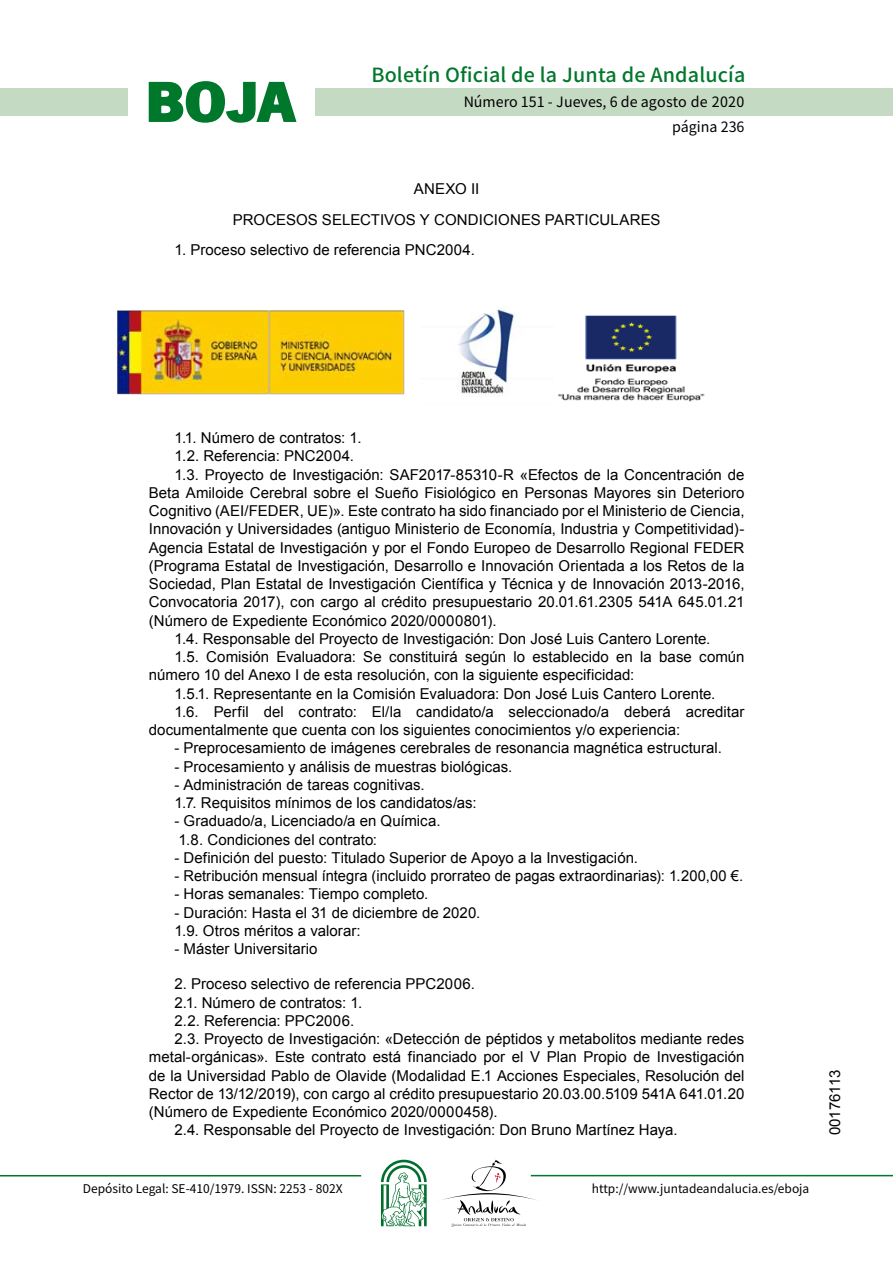
<style>
.page{position:relative;width:893px;height:1263px;background:#fff}
.page>*{position:absolute;margin:0;border:0;box-sizing:border-box;transform-origin:0 0}
.t1{font:700 57.75px "News Got T";color:#00782c;scale:1.14 1}
.t2{font:500 19.5px "Noto Sans HK";letter-spacing:.01em;color:#00782c}
.t3{font:15px/18.3px "Arial";color:#000}
.t4{font:14.25px/24.5px "Noto Sans HK";color:#000;text-align:right}
.t5{font:12px "Noto Sans HK";color:#000}
</style>
<div class="page">
<div style="left:315px;top:88px;width:577px;height:28px;background:#c5dac3"></div>
<div style="left:0;top:88px;width:128px;height:28px;background:#c5dac3"></div>
<hr style="left:0;top:1175px;width:361px;height:2px;background:#00782c">
<hr style="left:531px;top:1175px;width:361px;height:1px;background:#00782c">
<svg style="left:148px;top:81px;width:149px;height:42px"></svg>
<svg style="left:442px;top:1160px;width:100px;height:67px"></svg>
<svg style="left:381px;top:1160px;width:45px;height:66px"></svg>
<img style="left:558px;top:315px;width:147px;height:87px">
<img style="left:458px;top:308px;width:56px;height:86px">
<img style="left:117px;top:310px;width:288px;height:85px">
<h1 class="t1" style="left:145px;top:68px;width:133px">BOJA</h1>
<h2 class="t2" style="left:371px;top:64px;width:375px">Boletín Oficial de la Junta de Andalucía</h2>
<p class="t4" style="left:463px;top:90px;width:282px">Número 151 - Jueves, 6 de agosto de 2020 página 236</p>
<p class="t3" style="left:414px;top:180px;width:67px">ANEXO II</p>
<p class="t3" style="left:233px;top:210px;width:22px">Procesos</p>
<p class="t3" style="left:322px;top:210px;width:21px">Selectivos</p>
<p class="t3" style="left:420px;top:210px;width:36px">y Condiciones</p>
<p class="t3" style="left:545px;top:210px;width:20px">Particulares</p>
<p class="t3" style="left:174px;top:241px;width:302px">1. Proceso selectivo de referencia PNC2004.</p>
<p class="t3" style="left:174px;top:429px;width:188px">1.1. Número de contratos: 1.</p>
<p class="t3" style="left:174px;top:447px;width:181px">1.2. Referencia: PNC2004.</p>
<p class="t3" style="left:174px;top:465px;width:571px">1.3. Proyecto de Investigación: SAF2017-85310-R «Efectos de la Concentración de</p>
<p class="t3" style="left:149px;top:484px;width:597px">Beta Amiloide Cerebral sobre el Sueño Fisiológico en Personas Mayores sin Deterioro</p>
<p class="t3" style="left:149px;top:502px;width:597px">Cognitivo (AEI/FEDER, UE)». Este contrato ha sido financiado por el M inisterio de Ciencia,</p>
<p class="t3" style="left:149px;top:520px;width:597px">Innovación y Universidades (antiguo M inisterio de Economía, Industria y Competitividad)-</p>
<p class="t3" style="left:149px;top:538px;width:597px">Agencia Estatal de Investigación y por el Fondo Europeo de Desarrollo Regional FEDER</p>
<p class="t3" style="left:149px;top:557px;width:597px">(Programa Estatal de Investigación, Desarrollo e Innovación Orientada a los Retos de la</p>
<p class="t3" style="left:149px;top:575px;width:597px">Sociedad, Plan Estatal de Investigación Científica y Técnica y de Innovación 2013-2016,</p>
<p class="t3" style="left:149px;top:593px;width:597px">Convocatoria 2017), con cargo al crédito presupuestario 20.01.61.2305 541A 645.01.21</p>
<p class="t3" style="left:149px;top:611px;width:349px">(Número de Expediente Económico 2020/0000801).</p>
<p class="t3" style="left:174px;top:630px;width:537px">1.4. Responsable del Proyecto de Investigación: Don José Luis Cantero Lorente.</p>
<p class="t3" style="left:174px;top:648px;width:571px">1.5. Comisión Evaluadora: Se constituirá según lo establecido en la base común</p>
<p class="t3" style="left:149px;top:666px;width:487px">número 10 del Anexo I de esta resolución, con la siguiente especificidad:</p>
<p class="t3" style="left:174px;top:684px;width:542px">1.5.1. Representante en la Comisión Evaluadora: Don José Luis Cantero Lorente.</p>
<p class="t3" style="left:174px;top:703px;width:571px">1.6. Perfil del contrato: El/la candidato/a seleccionado/a deberá acreditar</p>
<p class="t3" style="left:149px;top:721px;width:533px">documentalmente que cuenta con los siguientes conocimientos y/o experiencia:</p>
<p class="t3" style="left:174px;top:739px;width:549px">- Preprocesamiento de imágenes cerebrales de resonancia magnética estructural.</p>
<p class="t3" style="left:174px;top:757px;width:339px">- Procesamiento y análisis de muestras biológicas.</p>
<p class="t3" style="left:174px;top:776px;width:304px">- Administración de tareas cognitivas.<br>1.7. Requisitos mínimos de los candidatos/as:</p>
<p class="t3" style="left:174px;top:812px;width:268px">- Graduado/a, Licenciado/a en Química.<br>1.8. Condiciones del contrato:</p>
<p class="t3" style="left:174px;top:849px;width:465px">- Definición del puesto: Titulado Superior de Apoyo a la Investigación.</p>
<p class="t3" style="left:174px;top:867px;width:570px">- Retribución mensual íntegra (incluido prorrateo de pagas extraordinarias): 1.200,00 €.</p>
<p class="t3" style="left:174px;top:885px;width:255px">- Horas semanales: Tiempo completo.</p>
<p class="t3" style="left:174px;top:903px;width:307px">- Duración: Hasta el 31 de diciembre de 2020.<br>1.9. Otros méritos a valorar:</p>
<p class="t3" style="left:174px;top:940px;width:145px">- M áster Universitario</p>
<p class="t3" style="left:174px;top:975px;width:302px">2. Proceso selectivo de referencia PPC2006.</p>
<p class="t3" style="left:174px;top:993px;width:189px">2.1. Número de contratos: 1.</p>
<p class="t3" style="left:174px;top:1012px;width:181px">2.2. Referencia: PPC2006.</p>
<p class="t3" style="left:174px;top:1030px;width:571px">2.3. Proyecto de Investigación: «Detección de péptidos y metabolitos mediante redes</p>
<p class="t3" style="left:149px;top:1048px;width:597px">metal-orgánicas». Este contrato está financiado por el V Plan Propio de Investigación</p>
<p class="t3" style="left:149px;top:1066px;width:597px">de la Universidad Pablo de Olavide (Modalidad E.1 Acciones Especiales, Resolución del</p>
<p class="t3" style="left:149px;top:1085px;width:597px">Rector de 13/12/2019), con cargo al crédito presupuestario 20.03.00.5109 541A 641.01.20</p>
<p class="t3" style="left:149px;top:1103px;width:350px">(Número de Expediente Económico 2020/0000458).</p>
<p class="t3" style="left:174px;top:1121px;width:504px">2.4. Responsable del Proyecto de Investigación: Don Bruno Martínez Haya.</p>
<p class="t5" style="left:83px;top:1181px;width:261px">Depósito Legal: SE-410/1979. ISSN: 2253 - 802X</p>
<p class="t5" style="left:592px;top:1181px;width:219px">http://www.juntadeandalucia.es/eboja</p>
<p class="t3" style="left:825px;top:1135px;width:67px;rotate:-90deg">00176113</p>
</div>
